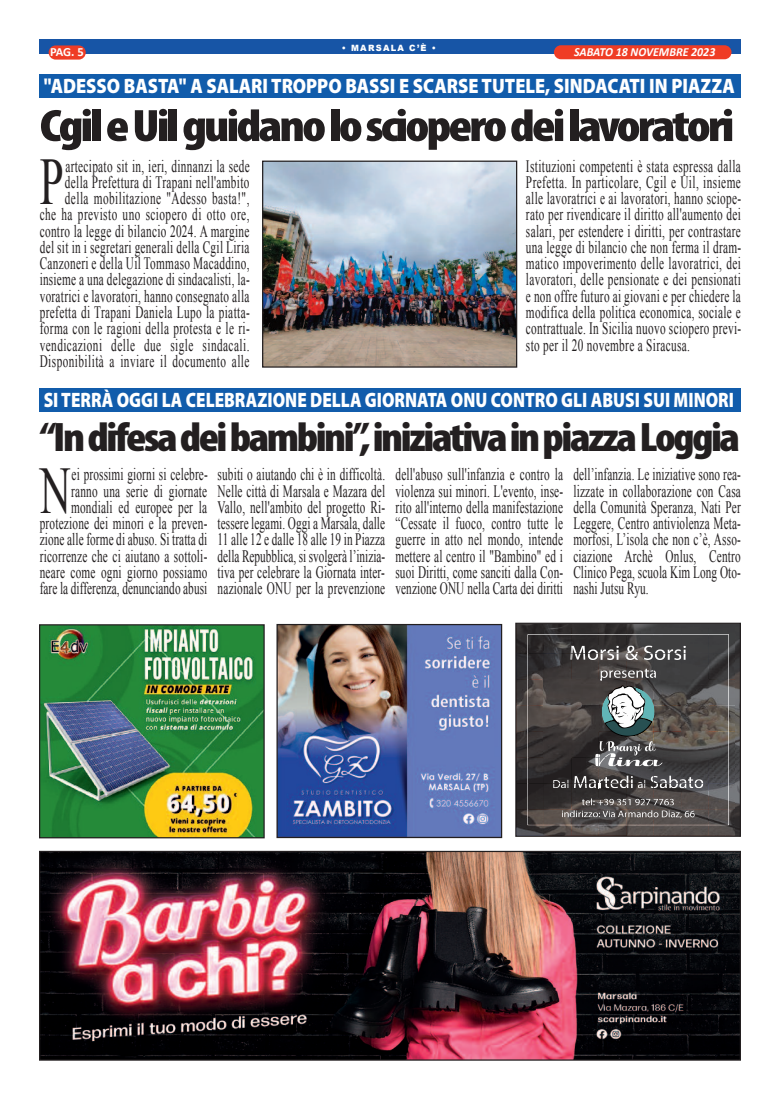
<style>
.page{position:relative;width:780px;height:1099px;background:#fff}
.page>*{position:absolute;margin:0;border:0;box-sizing:border-box;transform-origin:0 0}
.t1{font:66.5px "Times New Roman";color:#231f20;scale:.65 1}
.t2{font:900 condensed 45.62px "Myriad Pro";letter-spacing:-.055em;color:#231f20;scale:1.17 1}
.t3{font:900 condensed 41.38px "Myriad Pro";letter-spacing:-.055em;color:#231f20;scale:1.11 1}
.t4{font:900 20.88px "Myriad Pro";color:#fff;scale:.82 1}
.t5{font:900 20.88px "Myriad Pro";color:#fff;scale:.88 1}
.t6{font:17.38px/16.2px "Times New Roman";letter-spacing:.025em;color:#231f20;text-align:justify;scale:.65 1}
.t7{font:700 12.5px "Calibri";color:#fff}
.t8{font:italic 700 12.38px "Calibri";color:#fff;scale:.96 1}
.t9{font:900 8.62px "Arial";letter-spacing:.15em;color:#fff;scale:.96 1}
</style>
<div class="page">
<div style="left:40px;top:39px;width:701px;height:14px;background:#1755a6"></div>
<div style="left:49px;top:45px;width:37px;height:15px;background:#ef3c25;border-radius:7px"></div>
<div style="left:554px;top:45px;width:177px;height:14px;background:#ef3c25;border-radius:7px"></div>
<div style="left:40px;top:388px;width:701px;height:23px;background:#115cab"></div>
<div style="left:40px;top:74px;width:701px;height:24px;background:#115cab"></div>
<img style="left:264px;top:162px;width:251px;height:203px">
<div style="left:262px;top:160px;width:255px;height:207px;border:1px solid #231f20"></div>
<img style="left:41px;top:626px;width:222px;height:210px">
<div style="left:39px;top:624px;width:226px;height:214px;border:1px solid #231f20"></div>
<img style="left:278px;top:626px;width:222px;height:210px">
<div style="left:276px;top:624px;width:226px;height:214px;border:1px solid #231f20"></div>
<img style="left:517px;top:624px;width:219px;height:3px">
<img style="left:517px;top:627px;width:222px;height:52px">
<svg style="left:570px;top:645px;width:48px;height:15px"></svg>
<svg style="left:626px;top:645px;width:59px;height:15px"></svg>
<img style="left:517px;top:679px;width:81px;height:104px">
<img style="left:653px;top:679px;width:86px;height:104px">
<svg style="left:598px;top:668px;width:58px;height:68px"></svg>
<img style="left:598px;top:766px;width:28px;height:9px">
<img style="left:598px;top:732px;width:28px;height:16px">
<img style="left:626px;top:733px;width:27px;height:42px">
<img style="left:653px;top:741px;width:3px;height:7px">
<img style="left:553px;top:779px;width:15px;height:3px">
<svg style="left:595px;top:748px;width:67px;height:18px"></svg>
<img style="left:517px;top:783px;width:222px;height:51px">
<svg style="left:553px;top:782px;width:15px;height:6px"></svg>
<svg style="left:574px;top:775px;width:129px;height:13px;background:#6c6a6b"></svg>
<img style="left:628px;top:810px;width:53px;height:8px">
<svg style="left:561px;top:798px;width:112px;height:19px;background:#686462"></svg>
<img style="left:654px;top:816px;width:27px;height:2px">
<svg style="left:681px;top:810px;width:13px;height:8px"></svg>
<div style="left:515px;top:622px;width:226px;height:214px;border:1px solid #231f20"></div>
<img style="left:41px;top:852px;width:698px;height:206px">
<div style="left:39px;top:850px;width:702px;height:210px;border:1px solid #231f20"></div>
<p class="t9" style="left:341px;top:41px;width:100px">• MARSALA C’È •</p>
<p class="t7" style="left:50px;top:47px;width:35px">PAG. 5</p>
<p class="t8" style="left:574px;top:47px;width:149px">SABATO 18 NOVEMBRE 2023</p>
<p class="t5" style="left:44px;top:78px;width:786px">"ADESSO BASTA" A SALARI TROPPO BASSI E SCARSE TUTELE, SINDACATI IN PIAZZA</p>
<h2 class="t2" style="left:40px;top:110px;width:595px">CgileUilguidanoloscioperodeilavoratori</h2>
<p class="t6" style="left:40px;top:158px;width:325px;text-align:right">artecipato sit in, ieri, dinnanzi la sede della Prefettura di Trapani nell'ambito della mobilitazione "Adesso basta!",<br>che ha previsto uno sciopero di otto ore, contro la legge di bilancio 2024. A margine del sit in i segretari generali della Cgil Liria Canzoneri e della Uil Tommaso Macaddino, insieme a una delegazione di sindacalisti, la&shy;voratrici e lavoratori, hanno consegnato alla prefetta di Trapani Daniela Lupo la piatta&shy;forma con le ragioni della protesta e le ri&shy;vendicazioni delle due sigle sindacali.<br>Disponibilità a inviare il documento alle</p>
<p class="t6" style="left:526px;top:158px;width:333px">Istituzioni competenti è stata espressa dalla Prefetta. In particolare, Cgil e Uil, insieme alle lavoratrici e ai lavoratori, hanno sciope&shy;rato per rivendicare il diritto all'aumento dei salari, per estendere i diritti, per contrastare una legge di bilancio che non ferma il dram&shy;matico impoverimento delle lavoratrici, dei lavoratori, delle pensionate e dei pensionati e non offre futuro ai giovani e per chiedere la modifica della politica economica, sociale e contrattuale. In Sicilia nuovo sciopero previ&shy;sto per il 20 novembre a Siracusa.</p>
<h1 class="t1" style="left:40px;top:145px;width:38px">P</h1>
<p class="t4" style="left:44px;top:391px;width:843px">SI TERRÀ OGGI LA CELEBRAZIONE DELLA GIORNATA ONU CONTRO GLI ABUSI SUI MINORI</p>
<h3 class="t3" style="left:40px;top:422px;width:632px">“Indifesadeibambini”,iniziativainpiazzaLoggia</h3>
<p class="t6" style="left:40px;top:466px;width:260px;text-align:right">ei prossimi giorni si celebre-<br>ranno una serie di giornate mondiali ed europee per la protezione dei minori e la preven&shy;zione alle forme di abuso. Si tratta di ricorrenze che ci aiutano a sottoli&shy;neare come ogni giorno possiamo fare la differenza, denunciando abusi</p>
<p class="t6" style="left:217px;top:466px;width:259px">subiti o aiutando chi è in difficoltà.<br>Nelle città di Marsala e Mazara del Vallo, nell'ambito del progetto Ri&shy;tessere legami. Oggi a Marsala, dalle 11 alle 12 e dalle 18 alle 19 in Piazza della Repubblica, si svolgerà l’inizia&shy;tiva per celebrare la Giornata inter&shy;nazionale ONU per la prevenzione</p>
<p class="t6" style="left:395px;top:466px;width:259px">dell'abuso sull'infanzia e contro la violenza sui minori. L'evento, inse&shy;rito all'interno della manifestazione “Cessate il fuoco, contro tutte le guerre in atto nel mondo, intende mettere al centro il "Bambino" ed i suoi Diritti, come sanciti dalla Con&shy;venzione ONU nella Carta dei diritti</p>
<p class="t6" style="left:573px;top:466px;width:259px">dell’infanzia. Le iniziative sono rea&shy;lizzate in collaborazione con Casa della Comunità Speranza, Nati Per Leggere, Centro antiviolenza Meta&shy;morfosi, L’isola che non c’è, Asso&shy;ciazione Archè Onlus, Centro Clinico Pega, scuola Kim Long Oto&shy;nashi Jutsu Ryu.</p>
<h1 class="t1" style="left:40px;top:453px;width:49px">N</h1>
</div>
